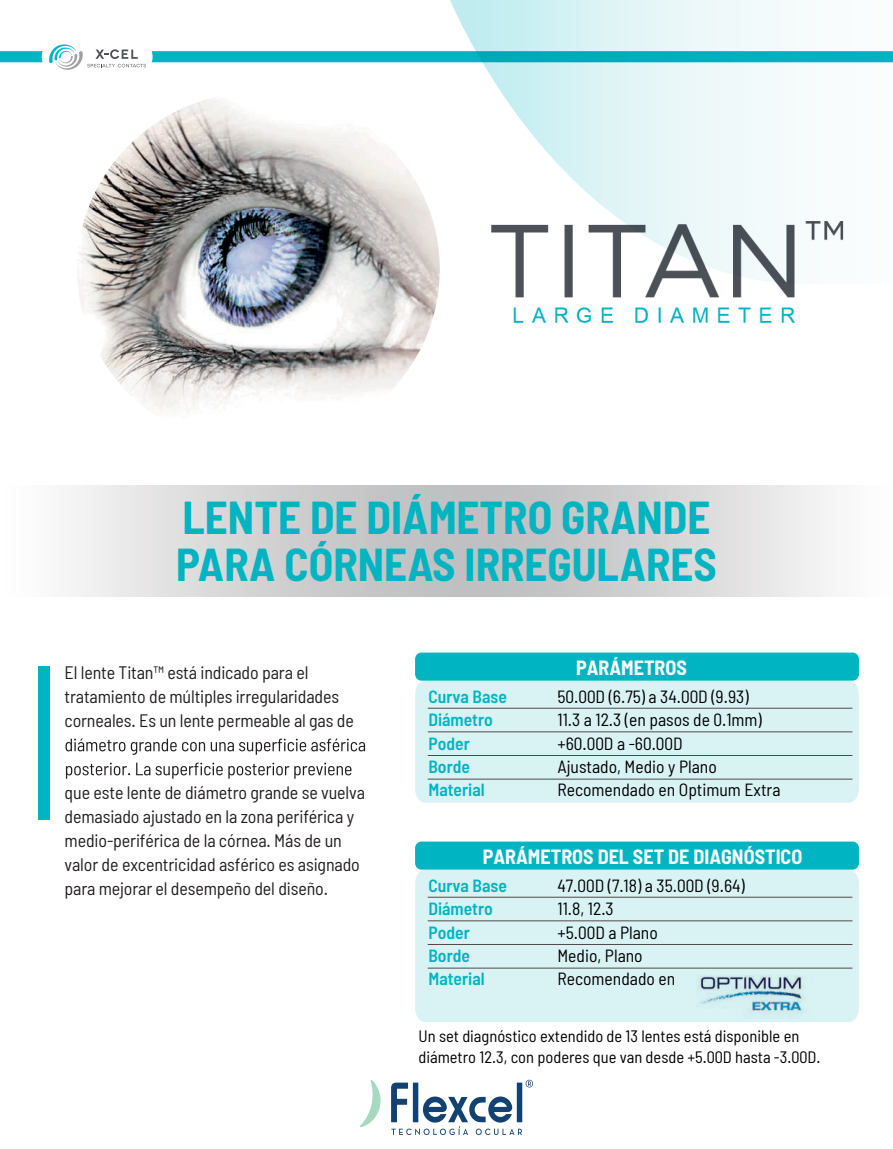
<style>
.page{position:relative;width:893px;height:1149px;background:#fff}
.page>*{position:absolute;margin:0;border:0;box-sizing:border-box;transform-origin:0 0}
.t1{font:700 semi-condensed 45px/46.5px "Barlow";color:#00b4c1}
.t2{font:700 semi-condensed 20.1px "Barlow";color:#fff}
.t3{font:semi-condensed 18px/24px "Barlow";letter-spacing:-.005em;color:#231f20}
.t4{font:semi-condensed 17.55px/23.1px "Barlow";color:#000}
.t5{font:600 semi-condensed 17.55px/23.1px "Barlow";color:#00b4c1}
.t6{font:semi-condensed 16.5px/21px "Barlow";color:#000}
</style>
<div class="page">
<svg style="left:49px;top:44px;width:97px;height:26px"></svg>
<svg style="left:0;top:51px;width:43px;height:11px"></svg>
<svg style="left:152px;top:51px;width:295px;height:11px;background:#04b5c1"></svg>
<svg style="left:71px;top:485px;width:759px;height:111px;background:#d4d4d5"></svg>
<div style="left:415px;top:652px;width:444px;height:28px;background:#00b4c1;border-radius:6px"></div>
<div style="left:415px;top:680px;width:444px;height:122px;background:#d9f3f5"></div>
<hr style="left:428px;top:707px;width:424px;height:1px;background:#524a47">
<hr style="left:428px;top:731px;width:424px;height:1px;background:#524a47">
<hr style="left:428px;top:755px;width:424px;height:1px;background:#524a47">
<hr style="left:428px;top:778px;width:424px;height:1px;background:#524a47">
<div style="left:415px;top:841px;width:444px;height:28px;background:#00b4c1;border-radius:6px"></div>
<div style="left:415px;top:869px;width:444px;height:152px;background:#d9f3f5"></div>
<hr style="left:428px;top:896px;width:424px;height:1px;background:#524a47">
<hr style="left:428px;top:920px;width:424px;height:1px;background:#524a47">
<hr style="left:428px;top:943px;width:424px;height:1px;background:#524a47">
<hr style="left:428px;top:967px;width:424px;height:1px;background:#524a47">
<svg style="left:447px;top:0;width:446px;height:182px"></svg>
<svg style="left:66px;top:738px;width:299px;height:16px"></svg>
<svg style="left:66px;top:762px;width:285px;height:16px"></svg>
<img style="left:685px;top:975px;width:131px;height:42px">
<img style="left:78px;top:99px;width:362px;height:312px">
<img style="left:491px;top:182px;width:353px;height:141px">
<div style="left:38px;top:666px;width:12px;height:154px;background:#00b4c1"></div>
<svg style="left:360px;top:1079px;width:21px;height:47px"></svg>
<svg style="left:391px;top:1079px;width:142px;height:55px"></svg>
<h1 class="t1" style="left:176px;top:493px;width:542px">LENTE DE DIÁMETRO GRANDE<br>PARA CÓRNEAS IRREGULARES</h1>
<p class="t3" style="left:65px;top:660px;width:291px">El lente Titan™ está indicado para el tratamiento de múltiples irregularidades corneales. Es un lente permeable al gas de</p>
<p class="t3" style="left:65px;top:780px;width:302px">que este lente de diámetro grande se vuelva demasiado ajustado en la zona periférica y medio-periférica de la córnea. Más de un valor de excentricidad asférico es asignado para mejorar el desempeño del diseño.</p>
<p class="t5" style="left:428px;top:684px;width:80px">Curva Base<br>Diámetro<br>Poder<br>Borde<br>Material</p>
<p class="t2" style="left:576px;top:655px;width:112px">PARÁMETROS</p>
<p class="t4" style="left:557px;top:684px;width:225px">50.00D (6.75) a 34.00D (9.93)<br>11.3 a 12.3 (en pasos de 0.1mm) +60.00D a -60.00D<br>Ajustado, Medio y Plano<br>Recomendado en Optimum Extra</p>
<p class="t2" style="left:483px;top:844px;width:321px">PARÁMETROS DEL SET DE DIAGNÓSTICO</p>
<p class="t4" style="left:557px;top:873px;width:189px">47.00D (7.18) a 35.00D (9.64)<br>11.8, 12.3<br>+5.00D a Plano<br>Medio, Plano<br>Recomendado en</p>
<p class="t5" style="left:428px;top:873px;width:80px">Curva Base<br>Diámetro<br>Poder<br>Borde<br>Material</p>
<p class="t6" style="left:418px;top:1025px;width:403px">Un set diagnóstico extendido de 13 lentes está disponible en diámetro 12.3, con poderes que van desde +5.00D hasta -3.00D.</p>
</div>
